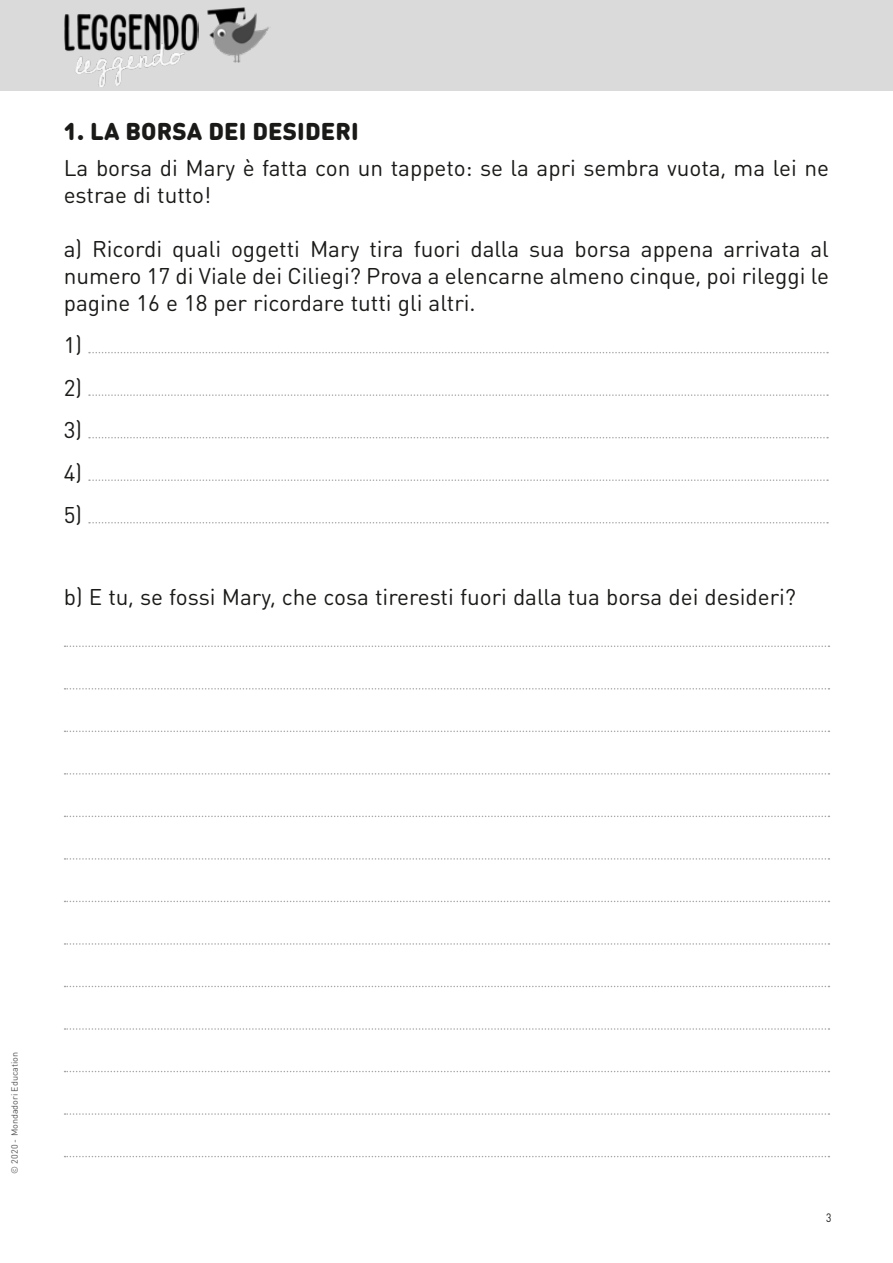
<style>
.page{position:relative;width:893px;height:1263px;background:#fff}
.page>*{position:absolute;margin:0;border:0;box-sizing:border-box;transform-origin:0 0}
.t1{font:900 24px "DIN Round Pro";letter-spacing:.005em;color:#1a1a18}
.t2{font:22.5px/42.5px "DIN Round Pro";color:#1a1a18;text-align:justify}
.t3{font:12px "DIN Round Pro";color:#1a1a18;scale:.85 1}
.t4{font:9px "DIN Round Pro";color:#565656}
</style>
<div class="page">
<div style="left:0;top:0;width:893px;height:91px;background:#dadada"></div>
<img style="left:207px;top:7px;width:62px;height:56px">
<img style="left:64px;top:13px;width:134px;height:74px">
<svg style="left:89px;top:352px;width:739px;height:1px"></svg>
<svg style="left:89px;top:394px;width:739px;height:2px"></svg>
<svg style="left:89px;top:437px;width:739px;height:1px"></svg>
<svg style="left:89px;top:479px;width:739px;height:2px"></svg>
<svg style="left:89px;top:522px;width:739px;height:1px"></svg>
<svg style="left:65px;top:645px;width:764px;height:2px"></svg>
<svg style="left:65px;top:688px;width:764px;height:1px"></svg>
<svg style="left:65px;top:730px;width:764px;height:2px"></svg>
<svg style="left:65px;top:773px;width:764px;height:2px"></svg>
<svg style="left:65px;top:816px;width:764px;height:1px"></svg>
<svg style="left:65px;top:858px;width:764px;height:2px"></svg>
<svg style="left:65px;top:901px;width:764px;height:1px"></svg>
<svg style="left:65px;top:943px;width:764px;height:2px"></svg>
<svg style="left:65px;top:986px;width:764px;height:1px"></svg>
<svg style="left:65px;top:1028px;width:764px;height:2px"></svg>
<svg style="left:65px;top:1071px;width:764px;height:1px"></svg>
<svg style="left:65px;top:1113px;width:764px;height:2px"></svg>
<svg style="left:65px;top:1156px;width:764px;height:1px"></svg>
<p class="t1" style="left:64px;top:113px;width:297px">1. LA BORSA DEI DESIDERI</p>
<p class="t2" style="left:64px;top:153px;width:767px;line-height:27px">La borsa di Mary è fatta con un tappeto: se la apri sembra vuota, ma lei ne estrae di tutto!</p>
<p class="t2" style="left:64px;top:234px;width:767px;line-height:27px">a) Ricordi quali oggetti Mary tira fuori dalla sua borsa appena arrivata al numero 17 di Viale dei Ciliegi? Prova a elencarne almeno cinque, poi rileggi le pagine 16 e 18 per ricordare tutti gli altri.</p>
<p class="t2" style="left:64px;top:323px;width:20px">1)<br>2)<br>3)<br>4)<br>5)</p>
<p class="t2" style="left:64px;top:574px;width:734px">b) E tu, se fossi Mary, che cosa tireresti fuori dalla tua borsa dei desideri?</p>
<p class="t4" style="left:8px;top:1174px;width:123px;rotate:-90deg">© 2020 - Mondadori Education</p>
<p class="t3" style="left:826px;top:1210px;width:8px">3</p>
</div>
